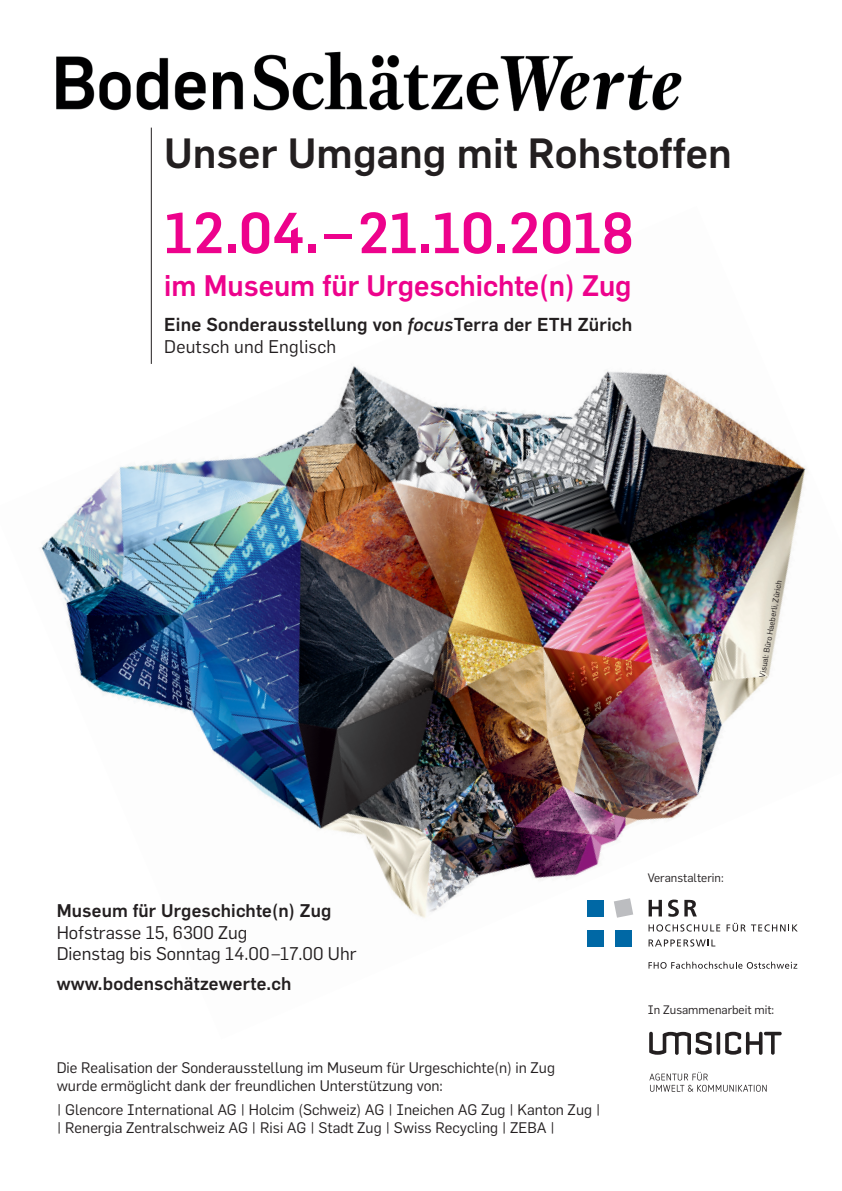
<style>
.page{position:relative;width:842px;height:1191px;background:#fff}
.page>*{position:absolute;margin:0;border:0;box-sizing:border-box;transform-origin:0 0}
.t1{font:500 56.6px "Flama";color:#ed028c}
.t2{font:500 41.4px "Flama";color:#231f20}
.t3{font:500 29.2px "Flama";color:#ed028c}
.t4{font:500 18.4px "Flama";letter-spacing:.01em;color:#231f20}
.t5{font:18px/21.6px "Flama";color:#231f20}
.t6{font:500 18px "Flama";letter-spacing:.01em;color:#231f20}
.t7{font:15px/18px "Flama";color:#231f20}
.t8{font:12px "Flama";color:#231f20}
.t9{font:8px "Flama";color:#231f20}
.s1{font-style:italic}
</style>
<div class="page">
<img style="left:40px;top:206px;width:766px;height:833px">
<img style="left:57px;top:51px;width:625px;height:61px">
<hr style="left:151px;top:128px;width:1px;height:236px;background:#231f20">
<div style="left:584px;top:897px;width:230px;height:85px;background:#fff"></div>
<div style="left:587px;top:900px;width:16px;height:16px;background:#0068a5"></div>
<div style="left:587px;top:930px;width:16px;height:16px;background:#0068a5"></div>
<div style="left:615px;top:930px;width:17px;height:16px;background:#0068a5"></div>
<svg style="left:614px;top:898px;width:19px;height:19px"></svg>
<svg style="left:648px;top:961px;width:149px;height:7px"></svg>
<svg style="left:649px;top:900px;width:13px;height:16px"></svg>
<svg style="left:668px;top:899px;width:29px;height:17px"></svg>
<svg style="left:648px;top:924px;width:72px;height:7px"></svg>
<svg style="left:726px;top:923px;width:72px;height:8px"></svg>
<svg style="left:649px;top:939px;width:66px;height:7px"></svg>
<hr style="left:717px;top:1031px;width:3px;height:23px;background:#231f20;border-radius:2px">
<svg style="left:649px;top:1031px;width:63px;height:23px"></svg>
<svg style="left:725px;top:1031px;width:57px;height:23px"></svg>
<svg style="left:649px;top:1071px;width:118px;height:20px"></svg>
<h2 class="t2" style="left:164px;top:128px;width:569px">Unser Umgang mit Rohstoffen</h2>
<h1 class="t1" style="left:164px;top:199px;width:471px">12.04.–21.10.2018</h1>
<h3 class="t3" style="left:164px;top:268px;width:469px">im Museum für Urgeschichte(n) Zug</h3>
<p class="t4" style="left:164px;top:314px;width:469px">Eine Sonderausstellung von <span class="s1">focus</span>Terra der ETH Zürich</p>
<p class="t5" style="left:164px;top:335px;width:173px">Deutsch und Englisch</p>
<p class="t9" style="left:757px;top:676px;width:99px;rotate:-80deg">Visual: Büro Haeberli, Zürich</p>
<p class="t6" style="left:57px;top:900px;width:276px">Museum für Urgeschichte(n) Zug</p>
<p class="t5" style="left:57px;top:921px;width:301px">Hofstrasse 15, 6300 Zug<br>Dienstag bis Sonntag 14.00–17.00 Uhr</p>
<p class="t6" style="left:57px;top:973px;width:236px">www.bodenschätzewerte.ch</p>
<p class="t7" style="left:57px;top:1058px;width:500px">Die Realisation der Sonderausstellung im Museum für Urgeschichte(n) in Zug wurde ermöglicht dank der freundlichen Unterstützung von:</p>
<p class="t7" style="left:57px;top:1100px;width:545px">| Glencore International AG | Holcim (Schweiz) AG | Ineichen AG Zug | Kanton Zug | | Renergia Zentralschweiz AG | Risi AG | Stadt Zug | Swiss Recycling | ZEBA |</p>
<p class="t8" style="left:648px;top:870px;width:77px">Veranstalterin:</p>
<p class="t8" style="left:648px;top:1003px;width:128px">In Zusammenarbeit mit:</p>
</div>
